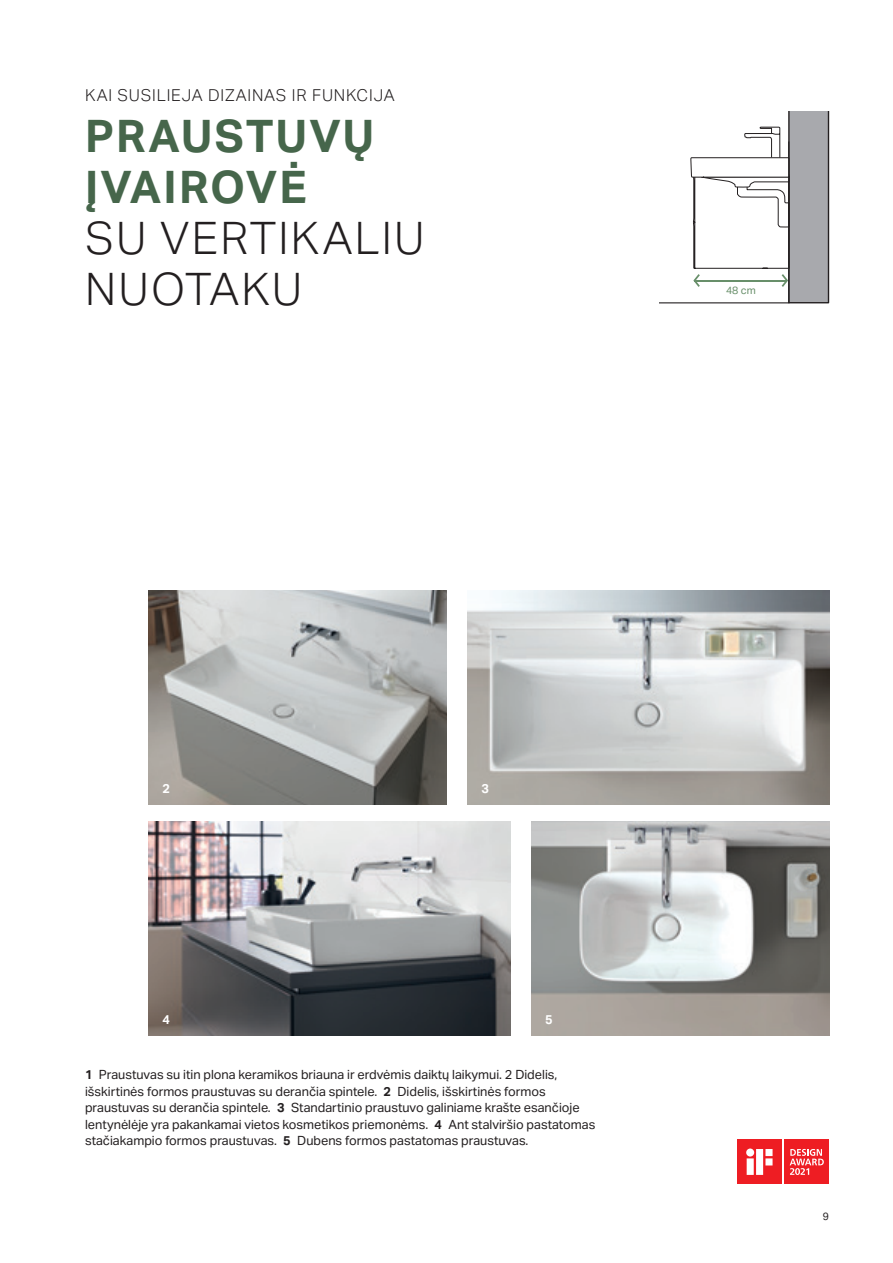
<style>
.page{position:relative;width:893px;height:1263px;background:#fff}
.page>*{position:absolute;margin:0;border:0;box-sizing:border-box;transform-origin:0 0}
.t1{font:300 45px/51px "Aktiv Grotesk Geberit";letter-spacing:.05em;color:#231f20}
.t2{font:700 45px/51px "Aktiv Grotesk Geberit";letter-spacing:.05em;color:#46664b}
.t3{font:300 16.5px "Aktiv Grotesk Geberit";letter-spacing:.05em;color:#231f20}
.t4{font:12.75px/16.5px "Aktiv Grotesk Geberit";color:#231f20}
.t5{font:700 12.75px "Aktiv Grotesk Geberit";color:#fff}
.t6{font:10.5px "Aktiv Grotesk Geberit";color:#688f6a}
.t7{font:10.5px "Aktiv Grotesk Geberit";color:#231f20}
.s1{font-weight:700}
</style>
<div class="page">
<img style="left:531px;top:821px;width:298px;height:215px">
<div style="left:737px;top:1139px;width:45px;height:45px;background:#ee1d23"></div>
<svg style="left:746px;top:1148px;width:26px;height:27px"></svg>
<div style="left:784px;top:1139px;width:45px;height:45px;background:#ee1d23"></div>
<svg style="left:790px;top:1149px;width:34px;height:26px"></svg>
<svg style="left:659px;top:111px;width:170px;height:192px"></svg>
<img style="left:468px;top:590px;width:361px;height:215px">
<img style="left:149px;top:821px;width:361px;height:215px">
<img style="left:149px;top:590px;width:297px;height:215px">
<p class="t3" style="left:85px;top:85px;width:311px">KAI SUSILIEJA DIZAINAS IR FUNKCIJA</p>
<h1 class="t2" style="left:85px;top:109px;width:291px">PRAUSTUVŲ<br>ĮVAIROVĖ</h1>
<h1 class="t1" style="left:85px;top:212px;width:341px">SU VERTIKALIU<br>NUOTAKU</h1>
<p class="t6" style="left:726px;top:284px;width:31px">48 cm</p>
<p class="t5" style="left:163px;top:780px;width:9px">2</p>
<p class="t5" style="left:481px;top:780px;width:9px">3</p>
<p class="t5" style="left:163px;top:1011px;width:9px">4</p>
<p class="t5" style="left:545px;top:1011px;width:9px">5</p>
<p class="t4" style="left:85px;top:1066px;width:512px"><span class="s1">1</span> Praustuvas su itin plona keramikos briauna ir erdvėmis daiktų laikymui. 2 Didelis, išskirtinės formos praustuvas su derančia spintele. <span class="s1">2</span> Didelis, išskirtinės formos praustuvas su derančia spintele. <span class="s1">3</span> Standartinio praustuvo galiniame krašte esančioje lentynėlėje yra pakankamai vietos kosmetikos priemonėms. <span class="s1">4</span> Ant stalviršio pastatomas stačiakampio formos praustuvas. <span class="s1">5</span> Dubens formos pastatomas praustuvas.</p>
<p class="t7" style="left:823px;top:1210px;width:8px">9</p>
</div>
